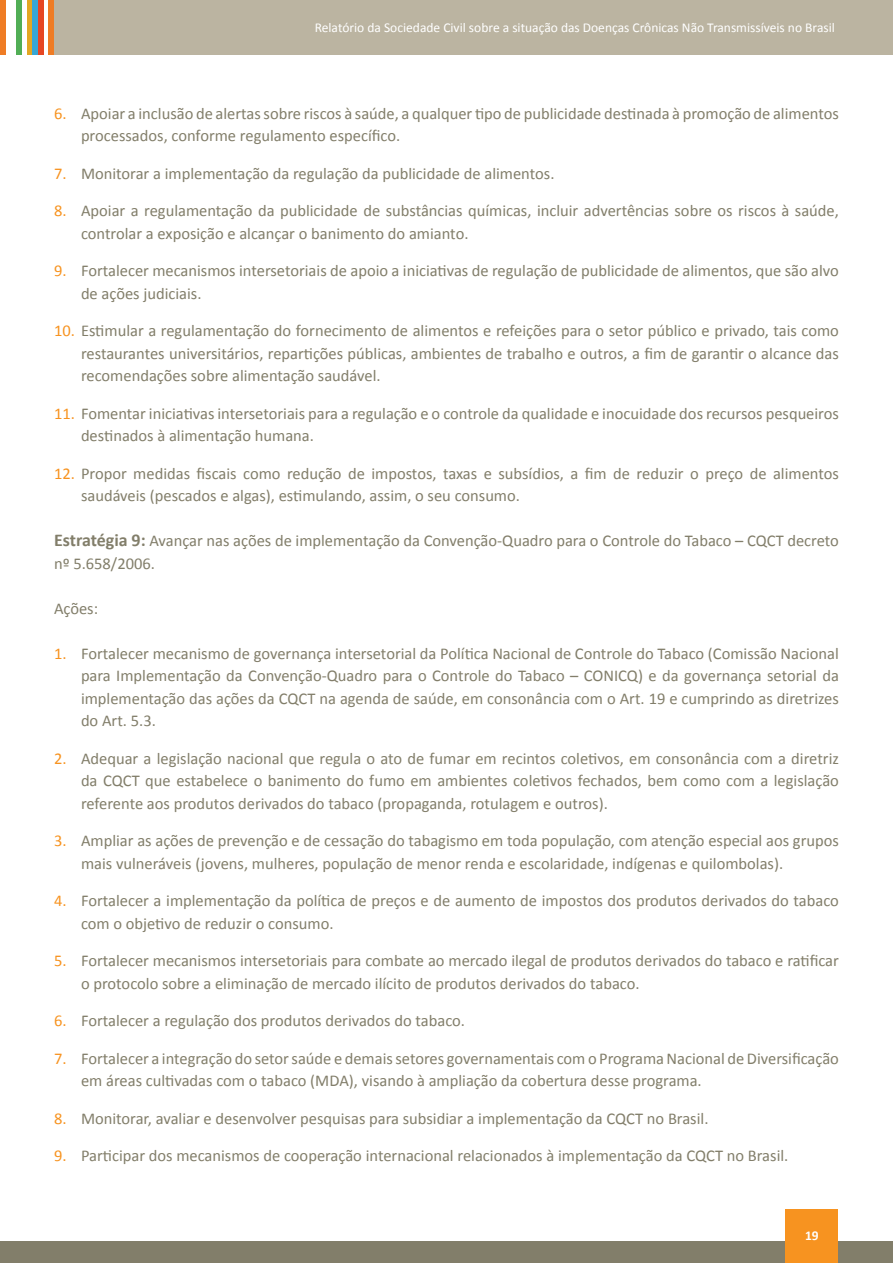
<style>
.page{position:relative;width:893px;height:1263px;background:#fff}
.page>*{position:absolute;margin:0;border:0;box-sizing:border-box;transform-origin:0 0}
.t1{font:16.5px/22.5px "Calibri";color:#827e6a}
.t2{font:13.5px "Calibri";color:#fff}
.t3{font:700 13.5px "Calibri";color:#fff}
.s1{color:#f79320}
.s2{font-weight:700;font-size:18px}
</style>
<div class="page">
<div style="left:54px;top:0;width:839px;height:55px;background:#bbb4a1"></div>
<div style="left:0;top:0;width:5px;height:55px;background:#ef7c25"></div>
<div style="left:27px;top:0;width:5px;height:55px;background:#e3a723"></div>
<div style="left:32px;top:0;width:6px;height:55px;background:#37a7d5"></div>
<div style="left:38px;top:0;width:5px;height:55px;background:#e64624"></div>
<div style="left:16px;top:0;width:6px;height:55px;background:#51ae56"></div>
<div style="left:49px;top:0;width:5px;height:55px;background:#ef7c25"></div>
<div style="left:0;top:1242px;width:893px;height:21px;background:#827e6a"></div>
<div style="left:786px;top:1209px;width:52px;height:54px;background:#f79320"></div>
<p class="t2" style="left:315px;top:18px;width:522px">Relatório da Sociedade Civil sobre a situação das Doenças Crônicas Não Transmissíveis no Brasil</p>
<p class="t1" style="left:81px;top:101px;width:759px;text-indent:-27px"><span class="s1">6.</span> Apoiar a inclusão de alertas sobre riscos à saúde, a qualquer tipo de publicidade destinada à promoção de alimentos processados, conforme regulamento específico.</p>
<p class="t1" style="left:54px;top:162px;width:502px"><span class="s1">7.</span> Monitorar a implementação da regulação da publicidade de alimentos.</p>
<p class="t1" style="left:81px;top:199px;width:759px;text-indent:-27px"><span class="s1">8.</span> Apoiar a regulamentação da publicidade de substâncias químicas, incluir advertências sobre os riscos à saúde, controlar a exposição e alcançar o banimento do amianto.</p>
<p class="t1" style="left:81px;top:259px;width:759px;text-indent:-27px"><span class="s1">9.</span> Fortalecer mecanismos intersetoriais de apoio a iniciativas de regulação de publicidade de alimentos, que são alvo de ações judiciais.</p>
<p class="t1" style="left:81px;top:319px;width:759px;text-align:justify;text-indent:-27px"><span class="s1">10.</span> Estimular a regulamentação do fornecimento de alimentos e refeições para o setor público e privado, tais como restaurantes universitários, repartições públicas, ambientes de trabalho e outros, a fim de garantir o alcance das recomendações sobre alimentação saudável.</p>
<p class="t1" style="left:81px;top:402px;width:759px;text-indent:-27px"><span class="s1">11.</span> Fomentar iniciativas intersetoriais para a regulação e o controle da qualidade e inocuidade dos recursos pesqueiros destinados à alimentação humana.</p>
<p class="t1" style="left:81px;top:462px;width:759px;text-indent:-27px"><span class="s1">12.</span> Propor medidas fiscais como redução de impostos, taxas e subsídios, a fim de reduzir o preço de alimentos saudáveis (pescados e algas), estimulando, assim, o seu consumo.</p>
<p class="t1" style="left:54px;top:529px;width:786px"><span class="s2">Estratégia 9:</span> Avançar nas ações de implementação da Convenção-Quadro para o Controle do Tabaco – CQCT decreto nº 5.658/2006.</p>
<p class="t1" style="left:54px;top:596px;width:46px">Ações:</p>
<p class="t1" style="left:81px;top:641px;width:759px;text-align:justify;text-indent:-27px"><span class="s1">1.</span> Fortalecer mecanismo de governança intersetorial da Política Nacional de Controle do Tabaco (Comissão Nacional para Implementação da Convenção-Quadro para o Controle do Tabaco – CONICQ) e da governança setorial da implementação das ações da CQCT na agenda de saúde, em consonância com o Art. 19 e cumprindo as diretrizes do Art. 5.3.</p>
<p class="t1" style="left:81px;top:747px;width:759px;text-align:justify;text-indent:-27px"><span class="s1">2.</span> Adequar a legislação nacional que regula o ato de fumar em recintos coletivos, em consonância com a diretriz da CQCT que estabelece o banimento do fumo em ambientes coletivos fechados, bem como com a legislação referente aos produtos derivados do tabaco (propaganda, rotulagem e outros).</p>
<p class="t1" style="left:81px;top:829px;width:759px;text-indent:-27px"><span class="s1">3.</span> Ampliar as ações de prevenção e de cessação do tabagismo em toda população, com atenção especial aos grupos mais vulneráveis (jovens, mulheres, população de menor renda e escolaridade, indígenas e quilombolas).</p>
<p class="t1" style="left:81px;top:889px;width:759px;text-indent:-27px"><span class="s1">4.</span> Fortalecer a implementação da política de preços e de aumento de impostos dos produtos derivados do tabaco com o objetivo de reduzir o consumo.</p>
<p class="t1" style="left:81px;top:949px;width:759px;text-indent:-27px"><span class="s1">5.</span> Fortalecer mecanismos intersetoriais para combate ao mercado ilegal de produtos derivados do tabaco e ratificar o protocolo sobre a eliminação de mercado ilícito de produtos derivados do tabaco.</p>
<p class="t1" style="left:54px;top:1009px;width:413px"><span class="s1">6.</span> Fortalecer a regulação dos produtos derivados do tabaco.</p>
<p class="t1" style="left:81px;top:1047px;width:759px;text-indent:-27px"><span class="s1">7.</span> Fortalecer a integração do setor saúde e demais setores governamentais com o Programa Nacional de Diversificação em áreas cultivadas com o tabaco (MDA), visando à ampliação da cobertura desse programa.</p>
<p class="t1" style="left:54px;top:1107px;width:656px"><span class="s1">8.</span> Monitorar, avaliar e desenvolver pesquisas para subsidiar a implementação da CQCT no Brasil.</p>
<p class="t1" style="left:54px;top:1144px;width:736px"><span class="s1">9.</span> Participar dos mecanismos de cooperação internacional relacionados à implementação da CQCT no Brasil.</p>
<p class="t3" style="left:805px;top:1226px;width:15px">19</p>
</div>
